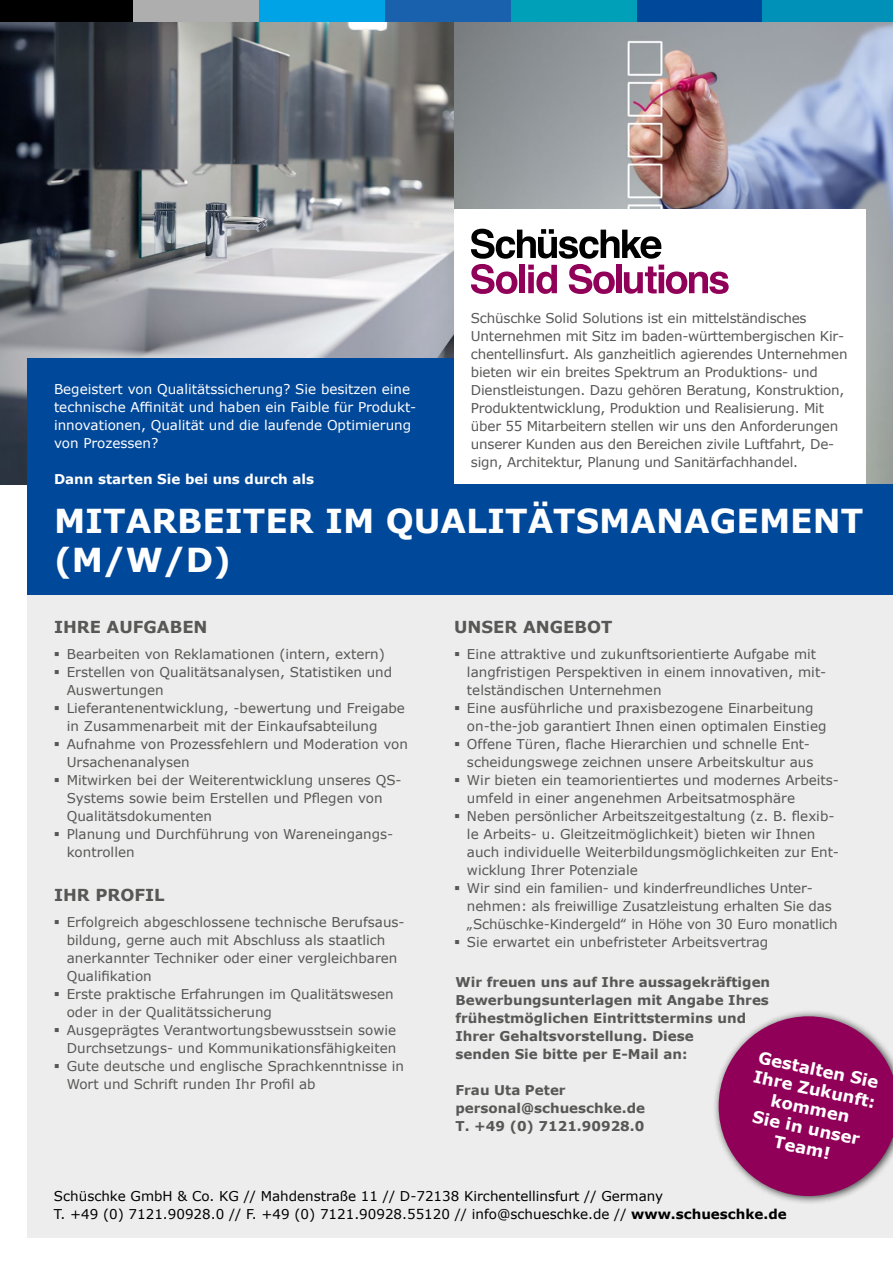
<style>
.page{position:relative;width:893px;height:1263px;background:#fff}
.page>*{position:absolute;margin:0;border:0;box-sizing:border-box;transform-origin:0 0}
.t1{font:700 33px/39.6px "Verdana";color:#fff}
.t2{font:700 16.5px/19.8px "Verdana";color:#fff;text-align:center}
.t3{font:700 16.5px "Verdana";color:#575756}
.t4{font:13.5px/18px "Verdana";color:#575756}
.t5{font:700 13.5px/18px "Verdana";color:#575756}
.t6{font:13.5px/18px "Verdana";color:#000}
.t7{font:13.5px/18px "Verdana";color:#fff}
.t8{font:700 13.5px "Verdana";color:#fff}
.s1{font-weight:700}
</style>
<div class="page">
<div style="left:28px;top:558px;width:865px;height:679px;background:#ededed"></div>
<img style="left:0;top:21px;width:454px;height:464px">
<img style="left:454px;top:21px;width:439px;height:464px">
<div style="left:28px;top:358px;width:426px;height:139px;background:#00489a"></div>
<div style="left:454px;top:209px;width:412px;height:284px;background:#fff"></div>
<div style="left:28px;top:485px;width:865px;height:110px;background:#00489a"></div>
<div style="left:0;top:0;width:133px;height:21px;background:#000"></div>
<div style="left:133px;top:0;width:126px;height:21px;background:#aeaeae"></div>
<div style="left:259px;top:0;width:126px;height:21px;background:#00a3e6"></div>
<div style="left:511px;top:0;width:126px;height:21px;background:#00a0b8"></div>
<div style="left:637px;top:0;width:126px;height:21px;background:#00489a"></div>
<div style="left:763px;top:0;width:130px;height:21px;background:#0091b8"></div>
<div style="left:385px;top:0;width:126px;height:21px;background:#1961ac"></div>
<div style="left:712px;top:1009px;width:181px;height:196px;background:#000;opacity:.75"></div>
<svg style="left:719px;top:1016px;width:174px;height:180px;background:#9f2b71"></svg>
<svg style="left:471px;top:229px;width:258px;height:65px"></svg>
<p class="t7" style="left:54px;top:380px;width:364px">Begeistert von Qualitätssicherung? Sie besitzen eine technische Affinität und haben ein Faible für Produkt&shy;innovationen, Qualität und die laufende Optimierung von Prozessen?</p>
<p class="t8" style="left:54px;top:470px;width:262px">Dann starten Sie bei uns durch als</p>
<p class="t4" style="left:471px;top:309px;width:378px">Schüschke Solid Solutions ist ein mittelständisches Unternehmen mit Sitz im baden-württembergischen Kir&shy;chentellinsfurt. Als ganzheitlich agierendes Unternehmen bieten wir ein breites Spektrum an Produktions- und Dienstleistungen. Dazu gehören Beratung, Konstruktion, Produktentwicklung, Produktion und Realisierung. Mit über 55 Mitarbeitern stellen wir uns den Anforderungen unserer Kunden aus den Bereichen zivile Luftfahrt, De&shy;sign, Architektur, Planung und Sanitärfachhandel.</p>
<h1 class="t1" style="left:54px;top:501px;width:811px">MITARBEITER IM QUALITÄTSMANAGEMENT (M/W/D)</h1>
<p class="t3" style="left:54px;top:617px;width:155px">IHRE AUFGABEN</p>
<p class="t4" style="left:67px;top:645px;width:343px">Bearbeiten von Reklamationen (intern, extern)<br>Erstellen von Qualitätsanalysen, Statistiken und Auswertungen<br>Lieferantenentwicklung, -bewertung und Freigabe in Zusammenarbeit mit der Einkaufsabteilung Aufnahme von Prozessfehlern und Moderation von Ursachenanalysen<br>Mitwirken bei der Weiterentwicklung unseres QS-Systems sowie beim Erstellen und Pflegen von Qualitätsdokumenten<br>Planung und Durchführung von Wareneingangs&shy;kontrollen</p>
<p class="t3" style="left:54px;top:884px;width:112px">IHR PROFIL</p>
<p class="t4" style="left:67px;top:913px;width:339px">Erfolgreich abgeschlossene technische Berufsaus&shy;bildung, gerne auch mit Abschluss als staatlich anerkannter Techniker oder einer vergleichbaren Qualifikation<br>Erste praktische Erfahrungen im Qualitätswesen oder in der Qualitätssicherung<br>Ausgeprägtes Verantwortungsbewusstsein sowie Durchsetzungs- und Kommunikationsfähigkeiten Gute deutsche und englische Sprachkenntnisse in Wort und Schrift runden Ihr Profil ab</p>
<p class="t3" style="left:454px;top:617px;width:160px">UNSER ANGEBOT</p>
<p class="t4" style="left:467px;top:645px;width:373px">Eine attraktive und zukunftsorientierte Aufgabe mit langfristigen Perspektiven in einem innovativen, mit&shy;telständischen Unternehmen<br>Eine ausführliche und praxisbezogene Einarbeitung on-the-job garantiert Ihnen einen optimalen Einstieg Offene Türen, flache Hierarchien und schnelle Ent&shy;scheidungswege zeichnen unsere Arbeitskultur aus Wir bieten ein teamorientiertes und modernes Arbeits&shy;umfeld in einer angenehmen Arbeitsatmosphäre Neben persönlicher Arbeitszeitgestaltung (z. B. flexib&shy;le Arbeits- u. Gleitzeitmöglichkeit) bieten wir Ihnen auch individuelle Weiterbildungsmöglichkeiten zur Ent&shy;wicklung Ihrer Potenziale<br>Wir sind ein familien- und kinderfreundliches Unter&shy;nehmen: als freiwillige Zusatzleistung erhalten Sie das „Schüschke-Kindergeld‟ in Höhe von 30 Euro monatlich Sie erwartet ein unbefristeter Arbeitsvertrag</p>
<p class="t5" style="left:455px;top:973px;width:316px">Wir freuen uns auf Ihre aussagekräftigen Bewerbungsunterlagen mit Angabe Ihres frühestmöglichen Eintrittstermins und Ihrer Gehaltsvorstellung. Diese<br>senden Sie bitte per E-Mail an:</p>
<p class="t5" style="left:455px;top:1081px;width:191px">Frau Uta Peter personal@schueschke.de<br>T. +49 (0) 7121.90928.0</p>
<p class="t2" style="left:760px;top:1047px;width:126px;rotate:12deg">Gestalten Sie<br>Ihre Zukunft: kommen<br>Sie in unser<br>Team!</p>
<p class="t6" style="left:54px;top:1187px;width:734px">Schüschke GmbH &amp; Co. KG // Mahdenstraße 11 // D-72138 Kirchentellinsfurt // Germany<br>T. +49 (0) 7121.90928.0 // F. +49 (0) 7121.90928.55120 // info@schueschke.de // <span class="s1">www.schueschke.de</span></p>
</div>
